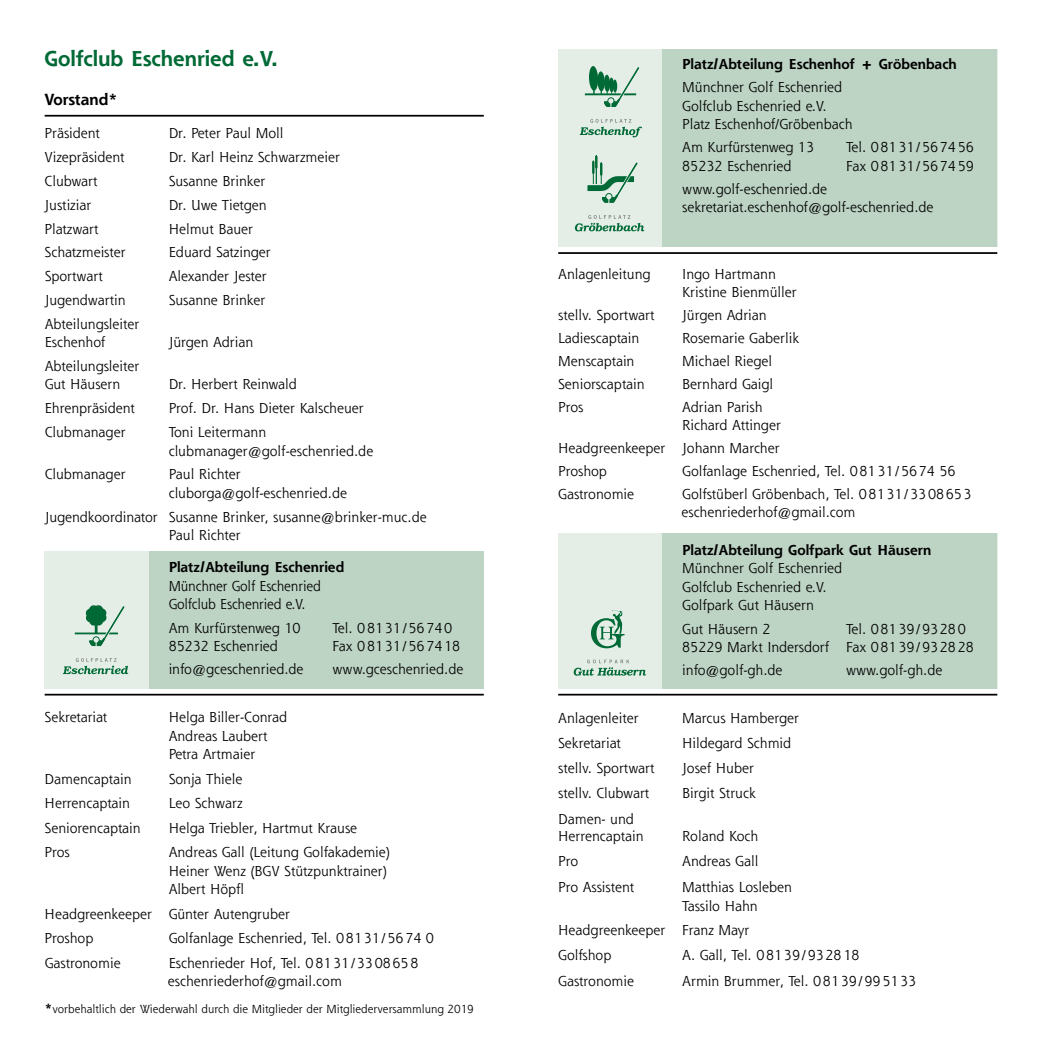
<style>
.page{position:relative;width:1042px;height:1042px;background:#fff}
.page>*{position:absolute;margin:0;border:0;box-sizing:border-box;transform-origin:0 0}
.t1{font:700 21px "Shannon";letter-spacing:-.005em;color:#006a36}
.t2{font:700 15.75px "Shannon";letter-spacing:-.005em;color:#000}
.t3{font:14px/18.4px "Shannon";color:#000}
.t4{font:700 14px "Shannon";color:#000}
.t5{font:11.38px "Shannon";color:#000}
.s1{font-weight:700;font-size:13.12px}
</style>
<div class="page">
<div style="left:558px;top:50px;width:439px;height:197px;background:#e4eee7"></div>
<div style="left:662px;top:50px;width:335px;height:197px;background:#bdd4c4"></div>
<div style="left:558px;top:533px;width:439px;height:155px;background:#e4eee7"></div>
<div style="left:662px;top:533px;width:335px;height:155px;background:#bdd4c4"></div>
<div style="left:45px;top:551px;width:439px;height:137px;background:#e4eee7"></div>
<div style="left:149px;top:551px;width:335px;height:137px;background:#bdd4c4"></div>
<hr style="left:45px;top:694px;width:439px;height:1px;background:#000">
<hr style="left:558px;top:694px;width:439px;height:1px;background:#000">
<hr style="left:558px;top:252px;width:439px;height:2px;background:#000">
<hr style="left:45px;top:115px;width:439px;height:2px;background:#000">
<svg style="left:585px;top:66px;width:54px;height:41px"></svg>
<svg style="left:580px;top:119px;width:62px;height:18px"></svg>
<svg style="left:575px;top:215px;width:69px;height:16px"></svg>
<svg style="left:587px;top:155px;width:50px;height:48px"></svg>
<svg style="left:75px;top:605px;width:49px;height:41px"></svg>
<svg style="left:63px;top:658px;width:65px;height:16px"></svg>
<svg style="left:591px;top:610px;width:33px;height:38px"></svg>
<svg style="left:574px;top:659px;width:72px;height:17px"></svg>
<h1 class="t1" style="left:45px;top:46px;width:235px">Golfclub Eschenried e.V.</h1>
<p class="t4" style="left:682px;top:55px;width:276px">Platz/Abteilung Eschenhof + Gröbenbach</p>
<p class="t3" style="left:682px;top:78px;width:172px">Münchner Golf Eschenried<br>Golfclub Eschenried e.V.<br>Platz Eschenhof/Gröbenbach</p>
<p class="t3" style="left:682px;top:138px;width:133px">Am Kurfürstenweg 13</p>
<p class="t3" style="left:846px;top:138px;width:129px">Tel. 08131/567456</p>
<p class="t3" style="left:682px;top:156px;width:111px">85232 Eschenried</p>
<p class="t3" style="left:846px;top:156px;width:129px">Fax 08131/567459</p>
<p class="t3" style="left:682px;top:179px;width:253px">www.golf-eschenried.de sekretariat.eschenhof@golf-eschenried.de</p>
<p class="t2" style="left:45px;top:90px;width:75px">Vorstand*</p>
<p class="t3" style="left:45px;top:124px;width:57px">Präsident</p>
<p class="t3" style="left:169px;top:124px;width:116px">Dr. Peter Paul Moll</p>
<p class="t3" style="left:45px;top:148px;width:81px">Vizepräsident</p>
<p class="t3" style="left:169px;top:148px;width:173px">Dr. Karl Heinz Schwarzmeier</p>
<p class="t3" style="left:45px;top:171px;width:54px">Clubwart</p>
<p class="t3" style="left:169px;top:171px;width:98px">Susanne Brinker</p>
<p class="t3" style="left:45px;top:195px;width:48px">Justiziar</p>
<p class="t3" style="left:169px;top:195px;width:99px">Dr. Uwe Tietgen</p>
<p class="t3" style="left:45px;top:219px;width:55px">Platzwart</p>
<p class="t3" style="left:169px;top:219px;width:86px">Helmut Bauer</p>
<p class="t3" style="left:45px;top:243px;width:83px">Schatzmeister</p>
<p class="t3" style="left:169px;top:243px;width:104px">Eduard Satzinger</p>
<p class="t3" style="left:45px;top:267px;width:60px">Sportwart</p>
<p class="t3" style="left:169px;top:267px;width:100px">Alexander Jester</p>
<p class="t3" style="left:45px;top:291px;width:82px">Jugendwartin</p>
<p class="t3" style="left:169px;top:291px;width:98px">Susanne Brinker</p>
<p class="t3" style="left:45px;top:314px;width:96px">Abteilungsleiter<br>Eschenhof</p>
<p class="t3" style="left:558px;top:264px;width:94px">Anlagenleitung</p>
<p class="t3" style="left:682px;top:265px;width:116px">Ingo Hartmann<br>Kristine Bienmüller</p>
<p class="t3" style="left:558px;top:305px;width:98px">stellv. Sportwart</p>
<p class="t3" style="left:682px;top:305px;width:86px">Jürgen Adrian</p>
<p class="t3" style="left:558px;top:328px;width:83px">Ladiescaptain</p>
<p class="t3" style="left:682px;top:328px;width:118px">Rosemarie Gaberlik</p>
<p class="t3" style="left:558px;top:351px;width:78px">Menscaptain</p>
<p class="t3" style="left:682px;top:351px;width:91px">Michael Riegel</p>
<p class="t3" style="left:558px;top:374px;width:88px">Seniorscaptain</p>
<p class="t3" style="left:682px;top:374px;width:92px">Bernhard Gaigl</p>
<p class="t3" style="left:558px;top:397px;width:27px">Pros</p>
<p class="t3" style="left:682px;top:398px;width:100px">Adrian Parish<br>Richard Attinger</p>
<p class="t3" style="left:558px;top:436px;width:223px;line-height:22.9px">Headgreenkeeper Johann Marcher<br>Proshop</p>
<p class="t3" style="left:169px;top:333px;width:86px">Jürgen Adrian</p>
<p class="t3" style="left:45px;top:357px;width:96px">Abteilungsleiter<br>Gut Häusern</p>
<p class="t3" style="left:169px;top:375px;width:130px">Dr. Herbert Reinwald</p>
<p class="t3" style="left:45px;top:399px;width:92px">Ehrenpräsident</p>
<p class="t3" style="left:169px;top:399px;width:197px">Prof. Dr. Hans Dieter Kalscheuer</p>
<p class="t3" style="left:45px;top:423px;width:82px">Clubmanager</p>
<p class="t3" style="left:169px;top:423px;width:206px">Toni Leitermann clubmanager@golf-eschenried.de</p>
<p class="t3" style="left:45px;top:465px;width:82px">Clubmanager</p>
<p class="t3" style="left:169px;top:465px;width:180px">Paul Richter cluborga@golf-eschenried.de</p>
<p class="t3" style="left:169px;top:507px;width:260px;text-indent:-124px">Jugendkoordinator Susanne Brinker, susanne@brinker-muc.de<br>Paul Richter</p>
<p class="t3" style="left:682px;top:461px;width:275px">Golfanlage Eschenried, Tel. 08131/5674 56</p>
<p class="t3" style="left:558px;top:485px;width:77px">Gastronomie</p>
<p class="t3" style="left:681px;top:485px;width:292px">Golfstüberl Gröbenbach, Tel. 08131/3308653 eschenriederhof@gmail.com</p>
<p class="t4" style="left:169px;top:559px;width:177px">Platz/Abteilung Eschenried</p>
<p class="t3" style="left:169px;top:576px;width:154px">Münchner Golf Eschenried<br>Golfclub Eschenried e.V.</p>
<p class="t3" style="left:169px;top:618px;width:133px">Am Kurfürstenweg 10</p>
<p class="t3" style="left:332px;top:618px;width:121px">Tel. 08131/56740</p>
<p class="t3" style="left:169px;top:636px;width:111px">85232 Eschenried</p>
<p class="t3" style="left:332px;top:636px;width:129px">Fax 08131/567418</p>
<p class="t3" style="left:169px;top:660px;width:136px">info@gceschenried.de</p>
<p class="t3" style="left:332px;top:660px;width:132px">www.gceschenried.de</p>
<p class="t3" style="left:45px;top:708px;width:64px">Sekretariat</p>
<p class="t3" style="left:169px;top:708px;width:120px">Helga Biller-Conrad<br>Andreas Laubert<br>Petra Artmaier</p>
<p class="t3" style="left:45px;top:769px;width:88px">Damencaptain</p>
<p class="t3" style="left:169px;top:769px;width:75px">Sonja Thiele</p>
<p class="t3" style="left:45px;top:794px;width:87px">Herrencaptain</p>
<p class="t3" style="left:169px;top:794px;width:75px">Leo Schwarz</p>
<p class="t3" style="left:45px;top:818px;width:97px">Seniorencaptain</p>
<p class="t3" style="left:169px;top:818px;width:190px">Helga Triebler, Hartmut Krause</p>
<p class="t3" style="left:45px;top:843px;width:27px">Pros</p>
<p class="t3" style="left:169px;top:843px;width:223px">Andreas Gall (Leitung Golfakademie)<br>Heiner Wenz (BGV Stützpunktrainer)<br>Albert Höpfl</p>
<p class="t3" style="left:45px;top:901px;width:247px;line-height:24.5px">Headgreenkeeper Günter Autengruber<br>Proshop</p>
<p class="t3" style="left:169px;top:929px;width:267px">Golfanlage Eschenried, Tel. 08131/5674 0</p>
<p class="t3" style="left:45px;top:953px;width:77px">Gastronomie</p>
<p class="t3" style="left:168px;top:953px;width:252px">Eschenrieder Hof, Tel. 08131/3308658 eschenriederhof@gmail.com</p>
<p class="t5" style="left:45px;top:1002px;width:430px"><span class="s1">*</span>vorbehaltlich der Wiederwahl durch die Mitglieder der Mitgliederversammlung 2019</p>
<p class="t4" style="left:682px;top:541px;width:251px">Platz/Abteilung Golfpark Gut Häusern</p>
<p class="t3" style="left:682px;top:559px;width:162px">Münchner Golf Eschenried<br>Golfclub Eschenried e.V.<br>Golfpark Gut Häusern</p>
<p class="t3" style="left:682px;top:619px;width:90px">Gut Häusern 2</p>
<p class="t3" style="left:682px;top:619px;width:293px;text-indent:164px">Tel. 08139/93280<br>85229 Markt Indersdorf Fax 08139/932828</p>
<p class="t3" style="left:682px;top:661px;width:102px">info@golf-gh.de</p>
<p class="t3" style="left:846px;top:661px;width:98px">www.golf-gh.de</p>
<p class="t3" style="left:558px;top:708px;width:82px">Anlagenleiter</p>
<p class="t3" style="left:682px;top:708px;width:118px">Marcus Hamberger</p>
<p class="t3" style="left:558px;top:733px;width:64px">Sekretariat</p>
<p class="t3" style="left:682px;top:733px;width:111px">Hildegard Schmid</p>
<p class="t3" style="left:558px;top:758px;width:98px">stellv. Sportwart</p>
<p class="t3" style="left:682px;top:758px;width:73px">Josef Huber</p>
<p class="t3" style="left:558px;top:784px;width:93px">stellv. Clubwart</p>
<p class="t3" style="left:682px;top:784px;width:75px">Birgit Struck</p>
<p class="t3" style="left:558px;top:809px;width:87px;line-height:17.5px">Damen- und<br>Herrencaptain</p>
<p class="t3" style="left:682px;top:826px;width:78px">Roland Koch</p>
<p class="t3" style="left:558px;top:852px;width:21px">Pro</p>
<p class="t3" style="left:682px;top:852px;width:78px">Andreas Gall</p>
<p class="t3" style="left:558px;top:878px;width:77px">Pro Assistent</p>
<p class="t3" style="left:682px;top:878px;width:111px">Matthias Losleben<br>Tassilo Hahn</p>
<p class="t3" style="left:558px;top:918px;width:193px;line-height:24.5px">Headgreenkeeper Franz Mayr<br>Golfshop</p>
<p class="t3" style="left:682px;top:945px;width:179px">A. Gall, Tel. 08139/932818</p>
<p class="t3" style="left:558px;top:971px;width:77px">Gastronomie</p>
<p class="t3" style="left:682px;top:971px;width:235px">Armin Brummer, Tel. 08139/995133</p>
</div>
